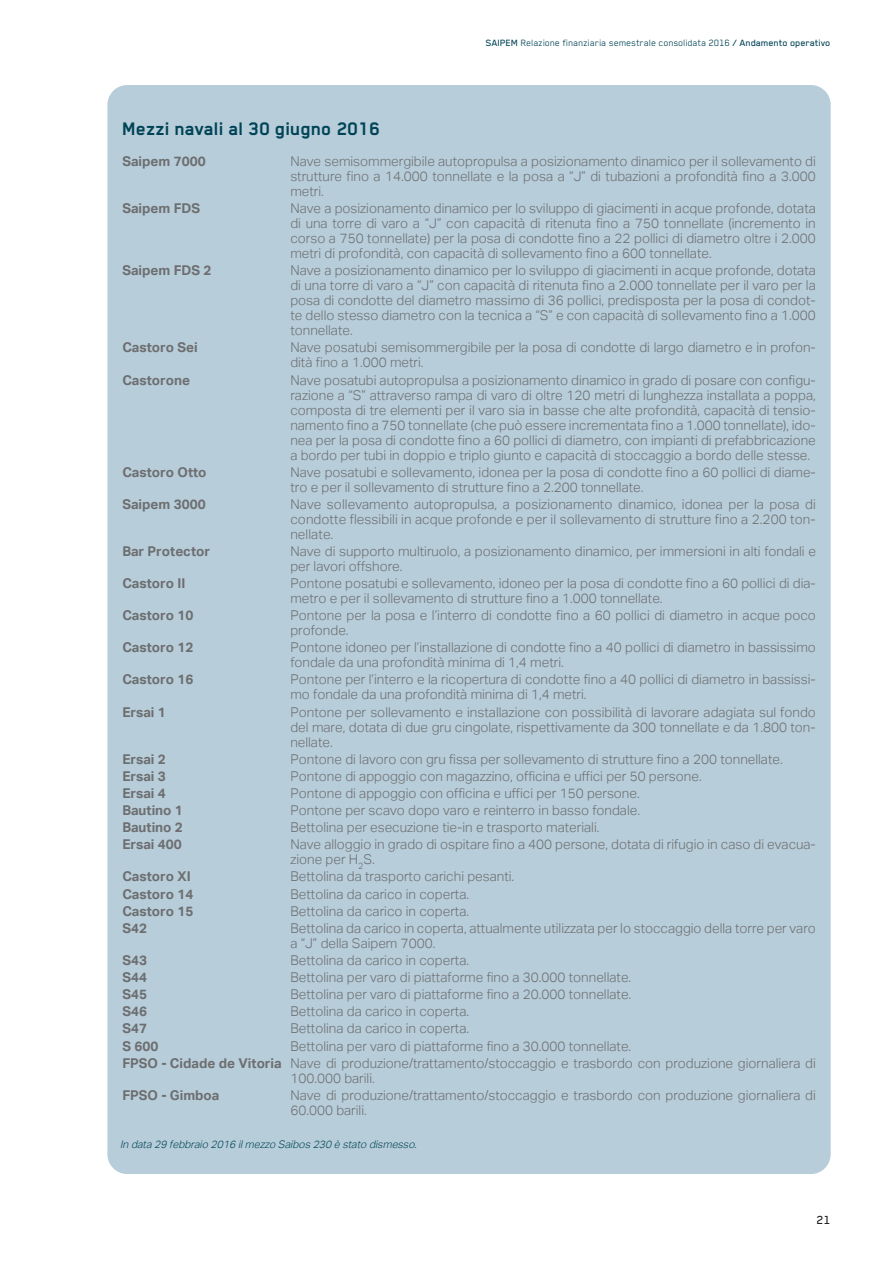
<style>
.page{position:relative;width:893px;height:1263px;background:#fff}
.page>*{position:absolute;margin:0;border:0;box-sizing:border-box;transform-origin:0 0}
.t1{font:700 21px "Blender Pro";color:#004356}
.t2{font:300 13.5px/15px "Aktiv Grotesk";color:#6d6e70}
.t3{font:700 13.5px "Aktiv Grotesk";color:#6d6e70}
.t4{font:500 13.5px "Blender Pro";color:#231f20}
.t5{font:10.5px "Blender Pro";color:#004356}
.t6{font:italic 300 10.5px "Aktiv Grotesk";color:#004356}
.s1{font-weight:500}
.s2{font-weight:700}
</style>
<div class="page">
<div style="left:107px;top:85px;width:723px;height:1089px;background:#b7cdd9;border-radius:20px"></div>
<p class="t5" style="left:486px;top:36px;width:346px"><span class="s1">SAIPEM</span> Relazione finanziaria semestrale consolidata 2016 <span class="s1">/ Andamento operativo</span></p>
<h1 class="t1" style="left:122px;top:115px;width:259px">Mezzi navali al 30 giugno 2016</h1>
<p class="t3" style="left:122px;top:152px;width:85px">Saipem 7000</p>
<p class="t2" style="left:290px;top:153px;width:527px;text-align:justify">Nave semisommergibile autopropulsa a posizionamento dinamico per il sollevamento di strutture fino a 14.000 tonnellate e la posa a “J” di tubazioni a profondità fino a 3.000 metri.</p>
<p class="t3" style="left:122px;top:199px;width:79px">Saipem FDS</p>
<p class="t2" style="left:290px;top:200px;width:527px;text-align:justify">Nave a posizionamento dinamico per lo sviluppo di giacimenti in acque profonde, dotata di una torre di varo a “J” con capacità di ritenuta fino a 750 tonnellate (incremento in corso a 750 tonnellate) per la posa di condotte fino a 22 pollici di diametro oltre i 2.000 metri di profondità, con capacità di sollevamento fino a 600 tonnellate.</p>
<p class="t3" style="left:122px;top:261px;width:91px">Saipem FDS 2</p>
<p class="t2" style="left:290px;top:262px;width:527px;text-align:justify">Nave a posizionamento dinamico per lo sviluppo di giacimenti in acque profonde, dotata di una torre di varo a “J” con capacità di ritenuta fino a 2.000 tonnellate per il varo per la posa di condotte del diametro massimo di 36 pollici, predisposta per la posa di condot&shy;te dello stesso diametro con la tecnica a “S” e con capacità di sollevamento fino a 1.000 tonnellate.</p>
<p class="t3" style="left:122px;top:338px;width:77px">Castoro Sei</p>
<p class="t2" style="left:290px;top:340px;width:527px">Nave posatubi semisommergibile per la posa di condotte di largo diametro e in profon&shy;dità fino a 1.000 metri.</p>
<p class="t3" style="left:122px;top:371px;width:69px">Castorone</p>
<p class="t2" style="left:290px;top:372px;width:527px;text-align:justify">Nave posatubi autopropulsa a posizionamento dinamico in grado di posare con configu&shy;razione a “S” attraverso rampa di varo di oltre 120 metri di lunghezza installata a poppa, composta di tre elementi per il varo sia in basse che alte profondità, capacità di tensio&shy;namento fino a 750 tonnellate (che può essere incrementata fino a 1.000 tonnellate), ido&shy;nea per la posa di condotte fino a 60 pollici di diametro, con impianti di prefabbricazione a bordo per tubi in doppio e triplo giunto e capacità di stoccaggio a bordo delle stesse.</p>
<p class="t3" style="left:122px;top:463px;width:86px">Castoro Otto</p>
<p class="t2" style="left:290px;top:464px;width:527px">Nave posatubi e sollevamento, idonea per la posa di condotte fino a 60 pollici di diame&shy;tro e per il sollevamento di strutture fino a 2.200 tonnellate.</p>
<p class="t3" style="left:122px;top:495px;width:85px">Saipem 3000</p>
<p class="t2" style="left:290px;top:496px;width:527px;text-align:justify">Nave sollevamento autopropulsa, a posizionamento dinamico, idonea per la posa di condotte flessibili in acque profonde e per il sollevamento di strutture fino a 2.200 ton&shy;nellate.</p>
<p class="t3" style="left:122px;top:542px;width:89px">Bar Protector</p>
<p class="t2" style="left:290px;top:543px;width:527px">Nave di supporto multiruolo, a posizionamento dinamico, per immersioni in alti fondali e per lavori offshore.</p>
<p class="t3" style="left:122px;top:574px;width:65px">Castoro II</p>
<p class="t2" style="left:290px;top:575px;width:527px">Pontone posatubi e sollevamento, idoneo per la posa di condotte fino a 60 pollici di dia&shy;metro e per il sollevamento di strutture fino a 1.000 tonnellate.</p>
<p class="t3" style="left:122px;top:606px;width:73px">Castoro 10</p>
<p class="t2" style="left:290px;top:607px;width:527px">Pontone per la posa e l’interro di condotte fino a 60 pollici di diametro in acque poco profonde.</p>
<p class="t3" style="left:122px;top:638px;width:73px">Castoro 12</p>
<p class="t2" style="left:290px;top:639px;width:527px">Pontone idoneo per l’installazione di condotte fino a 40 pollici di diametro in bassissimo fondale da una profondità minima di 1,4 metri.</p>
<p class="t3" style="left:122px;top:670px;width:73px">Castoro 16</p>
<p class="t2" style="left:290px;top:672px;width:527px">Pontone per l’interro e la ricopertura di condotte fino a 40 pollici di diametro in bassissi&shy;mo fondale da una profondità minima di 1,4 metri.</p>
<p class="t3" style="left:122px;top:703px;width:45px">Ersai 1</p>
<p class="t2" style="left:290px;top:704px;width:527px;text-align:justify">Pontone per sollevamento e installazione con possibilità di lavorare adagiata sul fondo del mare, dotata di due gru cingolate, rispettivamente da 300 tonnellate e da 1.800 ton&shy;nellate.</p>
<p class="t3" style="left:122px;top:750px;width:45px">Ersai 2</p>
<p class="t2" style="left:290px;top:751px;width:493px">Pontone di lavoro con gru fissa per sollevamento di strutture fino a 200 tonnellate.</p>
<p class="t3" style="left:122px;top:767px;width:45px">Ersai 3</p>
<p class="t2" style="left:290px;top:768px;width:412px">Pontone di appoggio con magazzino, officina e uffici per 50 persone.</p>
<p class="t3" style="left:122px;top:784px;width:45px">Ersai 4</p>
<p class="t2" style="left:290px;top:785px;width:351px">Pontone di appoggio con officina e uffici per 150 persone.</p>
<p class="t3" style="left:122px;top:801px;width:62px">Bautino 1</p>
<p class="t2" style="left:290px;top:802px;width:351px">Pontone per scavo dopo varo e reinterro in basso fondale.</p>
<p class="t3" style="left:122px;top:818px;width:62px">Bautino 2</p>
<p class="t2" style="left:290px;top:819px;width:310px">Bettolina per esecuzione tie-in e trasporto materiali.</p>
<p class="t3" style="left:122px;top:835px;width:61px">Ersai 400</p>
<p class="t2" style="left:290px;top:836px;width:527px">Nave alloggio in grado di ospitare fino a 400 persone, dotata di rifugio in caso di evacua&shy;zione per H<sub>2</sub>S.</p>
<p class="t3" style="left:122px;top:867px;width:70px">Castoro XI</p>
<p class="t2" style="left:290px;top:869px;width:225px">Bettolina da trasporto carichi pesanti.</p>
<p class="t3" style="left:122px;top:885px;width:73px">Castoro 14</p>
<p class="t2" style="left:290px;top:886px;width:180px">Bettolina da carico in coperta.</p>
<p class="t3" style="left:122px;top:902px;width:73px">Castoro 15</p>
<p class="t2" style="left:290px;top:903px;width:180px">Bettolina da carico in coperta.</p>
<p class="t3" style="left:122px;top:919px;width:26px">S42</p>
<p class="t2" style="left:290px;top:920px;width:527px">Bettolina da carico in coperta, attualmente utilizzata per lo stoccaggio della torre per varo a “J” della Saipem 7000.</p>
<p class="t3" style="left:122px;top:951px;width:26px">S43</p>
<p class="t2" style="left:290px;top:952px;width:180px">Bettolina da carico in coperta.</p>
<p class="t3" style="left:122px;top:968px;width:26px">S44</p>
<p class="t2" style="left:290px;top:969px;width:342px">Bettolina per varo di piattaforme fino a 30.000 tonnellate.</p>
<p class="t3" style="left:122px;top:985px;width:26px">S45</p>
<p class="t2" style="left:290px;top:986px;width:342px">Bettolina per varo di piattaforme fino a 20.000 tonnellate.</p>
<p class="t3" style="left:122px;top:1002px;width:26px">S46</p>
<p class="t2" style="left:290px;top:1003px;width:180px">Bettolina da carico in coperta.</p>
<p class="t3" style="left:122px;top:1019px;width:26px">S47</p>
<p class="t2" style="left:290px;top:1021px;width:180px">Bettolina da carico in coperta.</p>
<p class="t3" style="left:122px;top:1037px;width:37px">S 600</p>
<p class="t2" style="left:122px;top:1037px;width:695px;line-height:17.1px;text-indent:168px">Bettolina per varo di piattaforme fino a 30.000 tonnellate.<br><span class="s2">FPSO - Cidade de Vitoria</span> Nave di produzione/trattamento/stoccaggio e trasbordo con produzione giornaliera di</p>
<p class="t2" style="left:290px;top:1070px;width:86px">100.000 barili.</p>
<p class="t3" style="left:122px;top:1086px;width:99px">FPSO - Gimboa</p>
<p class="t2" style="left:290px;top:1087px;width:527px">Nave di produzione/trattamento/stoccaggio e trasbordo con produzione giornaliera di<br>60.000 barili.</p>
<p class="t6" style="left:120px;top:1137px;width:301px">In data 29 febbraio 2016 ilmezzo Saibos 230 è stato dismesso.</p>
<p class="t4" style="left:816px;top:1212px;width:15px">21</p>
</div>
